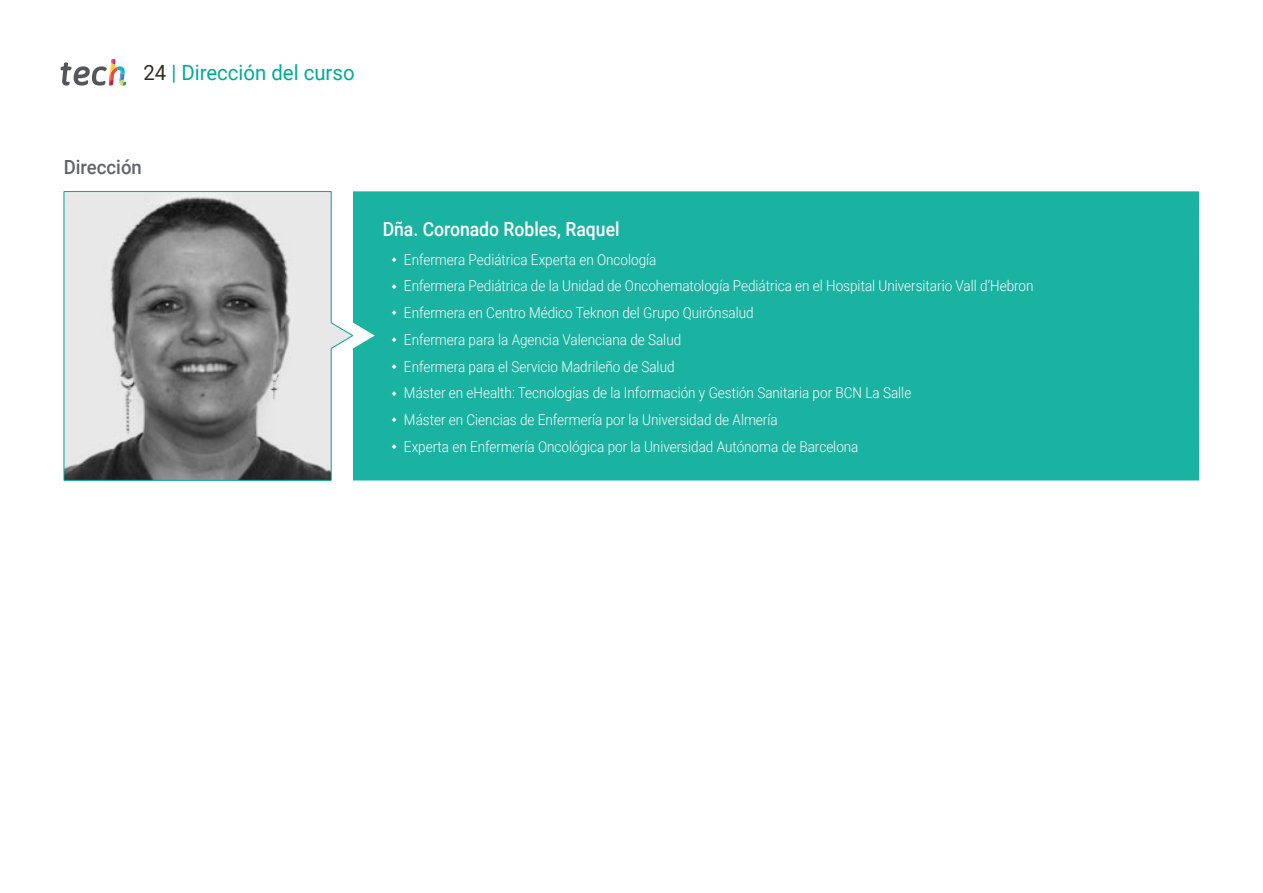
<style>
.page{position:relative;width:1263px;height:893px;background:#fff}
.page>*{position:absolute;margin:0;border:0;box-sizing:border-box;transform-origin:0 0}
.t1{font:21px "Roboto";color:#00aa97}
.t2{font:500 19.5px "Roboto";color:#fff;scale:.9 1}
.t3{font:500 19.5px "Roboto";color:#61646a;scale:.95 1}
.t4{font:300 15px/26.7px "Roboto";color:#fff;scale:.9 1}
.s1{color:#312e20}
</style>
<div class="page">
<div style="left:353px;top:191px;width:846px;height:289px;background:#1ab2a1"></div>
<svg style="left:64px;top:191px;width:289px;height:290px;background:#a4a6a6"></svg>
<svg style="left:61px;top:59px;width:65px;height:27px"></svg>
<svg style="left:392px;top:257px;width:5px;height:5px"></svg>
<svg style="left:392px;top:284px;width:5px;height:5px"></svg>
<svg style="left:392px;top:310px;width:5px;height:5px"></svg>
<svg style="left:392px;top:337px;width:5px;height:5px"></svg>
<svg style="left:392px;top:364px;width:5px;height:5px"></svg>
<svg style="left:392px;top:391px;width:5px;height:5px"></svg>
<svg style="left:392px;top:417px;width:5px;height:5px"></svg>
<svg style="left:392px;top:444px;width:5px;height:5px"></svg>
<h1 class="t1" style="left:144px;top:57px;width:213px"><span class="s1">24</span> | Dirección del curso</h1>
<h2 class="t3" style="left:64px;top:154px;width:84px">Dirección</h2>
<h2 class="t2" style="left:383px;top:215px;width:265px">Dña. Coronado Robles, Raquel</h2>
<p class="t4" style="left:404px;top:245px;width:701px">Enfermera Pediátrica Experta en Oncología<br>Enfermera Pediátrica de la Unidad de Oncohematología Pediátrica en el Hospital Universitario Vall d’Hebron Enfermera en Centro Médico Teknon del Grupo Quirónsalud<br>Enfermera para la Agencia Valenciana de Salud<br>Enfermera para el Servicio Madrileño de Salud<br>Máster en eHealth: Tecnologías de la Información y Gestión Sanitaria por BCN La Salle<br>Máster en Ciencias de Enfermería por la Universidad de Almería<br>Experta en Enfermería Oncológica por la Universidad Autónoma de Barcelona</p>
</div>
